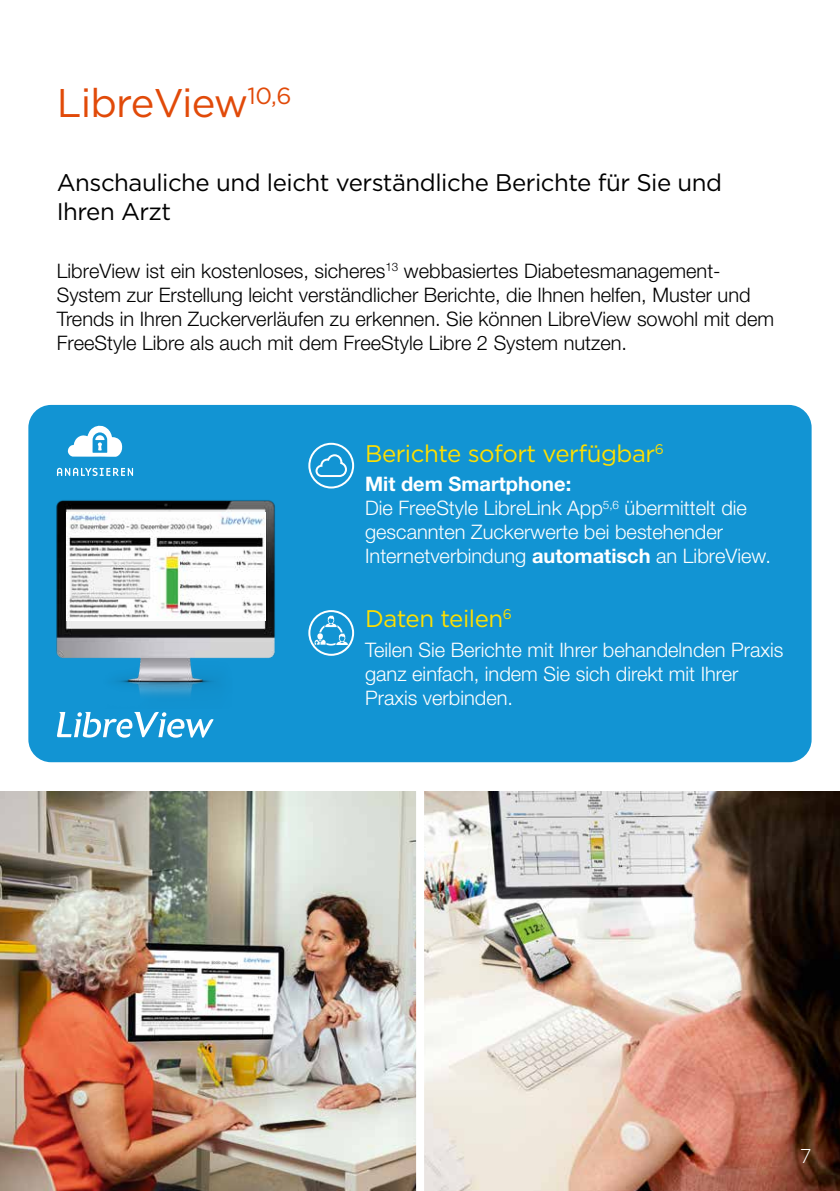
<style>
.page{position:relative;width:840px;height:1191px;background:#fff}
.page>*{position:absolute;margin:0;border:0;box-sizing:border-box;transform-origin:0 0}
.t1{font:40px "Gotham";letter-spacing:-.02em;color:#e14a09}
.t2{font:24px/28.8px "Gotham";letter-spacing:-.02em;color:#000}
.t3{font:24px "Gotham";letter-spacing:-.02em;color:#ffdf00}
.t4{font:300 20px/24px "Helvetica Neue LT Pro";color:#000}
.t5{font:300 20px/24px "Helvetica Neue LT Pro";color:#fff}
.t6{font:300 20px "Gotham";color:#fff}
.s1{font-weight:700}
</style>
<div class="page">
<img style="left:0;top:791px;width:839px;height:400px">
<div style="left:28px;top:405px;width:783px;height:357px;background:#1294d3;border-radius:23px"></div>
<img style="left:56px;top:500px;width:219px;height:196px">
<img style="left:66px;top:512px;width:199px;height:108px">
<div style="left:308px;top:443px;width:46px;height:45px;border:2px solid #fff;border-radius:50%"></div>
<svg style="left:314px;top:453px;width:34px;height:25px"></svg>
<div style="left:308px;top:610px;width:46px;height:46px;border:2px solid #fff;border-radius:50%"></div>
<svg style="left:314px;top:615px;width:33px;height:30px"></svg>
<svg style="left:57px;top:712px;width:156px;height:25px"></svg>
<div style="left:416px;top:780px;width:8px;height:411px;background:#fff"></div>
<svg style="left:67px;top:425px;width:55px;height:32px"></svg>
<svg style="left:57px;top:468px;width:76px;height:8px"></svg>
<h1 class="t1" style="left:57px;top:77px;width:236px">LibreView<sup>10,6</sup></h1>
<p class="t2" style="left:57px;top:168px;width:666px">Anschauliche und leicht verständliche Berichte für Sie und<br>Ihren Arzt</p>
<p class="t4" style="left:57px;top:258px;width:718px">LibreView ist ein kostenloses, sicheres<sup>13</sup> webbasiertes Diabetesmanagement-System zur Erstellung leicht verständlicher Berichte, die Ihnen helfen, Muster und Trends in Ihren Zuckerverläufen zu erkennen. Sie können LibreView sowohl mit dem FreeStyle Libre als auch mit dem FreeStyle Libre 2 System nutzen.</p>
<p class="t3" style="left:365px;top:438px;width:300px">Berichte sofort verfügbar<sup>6</sup></p>
<p class="t5" style="left:365px;top:472px;width:407px"><span class="s1">Mit dem Smartphone:<br></span>Die FreeStyle LibreLink App<sup>5,6</sup> übermittelt die gescannten Zuckerwerte bei bestehender Internetverbindung <span class="s1">automatisch</span> an LibreView.</p>
<p class="t3" style="left:365px;top:603px;width:148px">Daten teilen<sup>6</sup></p>
<p class="t5" style="left:365px;top:637px;width:419px">Teilen Sie Berichte mit Ihrer behandelnden Praxis ganz einfach, indem Sie sich direkt mit Ihrer<br>Praxis verbinden.</p>
<p class="t6" style="left:799px;top:1142px;width:13px">7</p>
</div>
